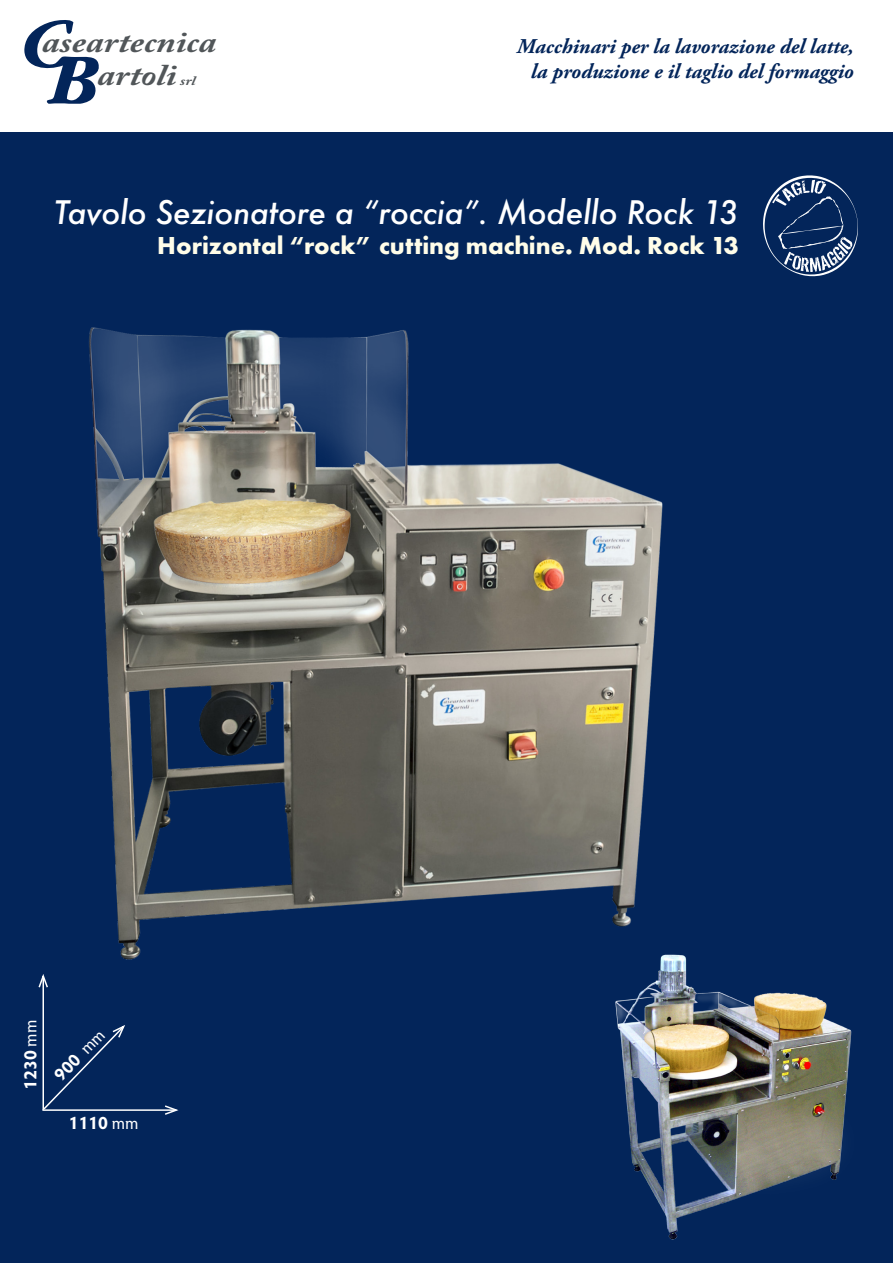
<style>
.page{position:relative;width:893px;height:1263px;background:#fff}
.page>*{position:absolute;margin:0;border:0;box-sizing:border-box;transform-origin:0 0}
.t1{font:italic 500 31.5px "Futura";letter-spacing:-.01em;color:#fff}
.t2{font:italic 700 29.7px "Adobe Caslon Pro";color:#515659;scale:1.23 1}
.t3{font:700 25.5px "Futura PT";color:#fffde9}
.t4{font:italic 700 21px "Adobe Garamond Pro";color:#03255a}
.t5{font:700 18px "Hypatia Sans Pro";color:#fff}
.t6{font:italic 700 12.75px "Adobe Caslon Pro";color:#515659;scale:1.23 1}
.s1{font-weight:400}
</style>
<div class="page">
<div style="left:0;top:132px;width:893px;height:1131px;background:#03255a"></div>
<hr style="left:43px;top:976px;width:1px;height:134px;background:#fff">
<hr style="left:42px;top:1109px;width:134px;height:2px;background:#fff">
<svg style="left:163px;top:1105px;width:16px;height:10px"></svg>
<svg style="left:42px;top:1023px;width:85px;height:88px"></svg>
<svg style="left:763px;top:175px;width:95px;height:102px"></svg>
<img style="left:38px;top:327px;width:625px;height:674px">
<svg style="left:24px;top:20px;width:75px;height:84px"></svg>
<img style="left:590px;top:946px;width:262px;height:294px">
<p class="t2" style="left:42px;top:24px;width:143px">aseartecnica</p>
<p class="t2" style="left:97px;top:58px;width:66px">artoli</p>
<p class="t6" style="left:180px;top:73px;width:14px">srl</p>
<p class="t4" style="left:517px;top:34px;width:338px">Macchinari per la lavorazione del latte,</p>
<p class="t4" style="left:531px;top:59px;width:324px">la produzione e il taglio del formaggio</p>
<p class="t1" style="left:54px;top:190px;width:686px">Tavolo Sezionatore a “roccia”. Modello Rock 13</p>
<p class="t3" style="left:157px;top:229px;width:583px">Horizontal “rock” cutting machine. Mod. Rock 13</p>
<p class="t5" style="left:18px;top:1090px;width:72px;rotate:-90deg">1230 <span class="s1">mm</span></p>
<p class="t5" style="left:48px;top:1069px;width:66px;rotate:-46deg">900 <span class="s1">mm</span></p>
<p class="t5" style="left:68px;top:1110px;width:72px">1110 <span class="s1">mm</span></p>
</div>
